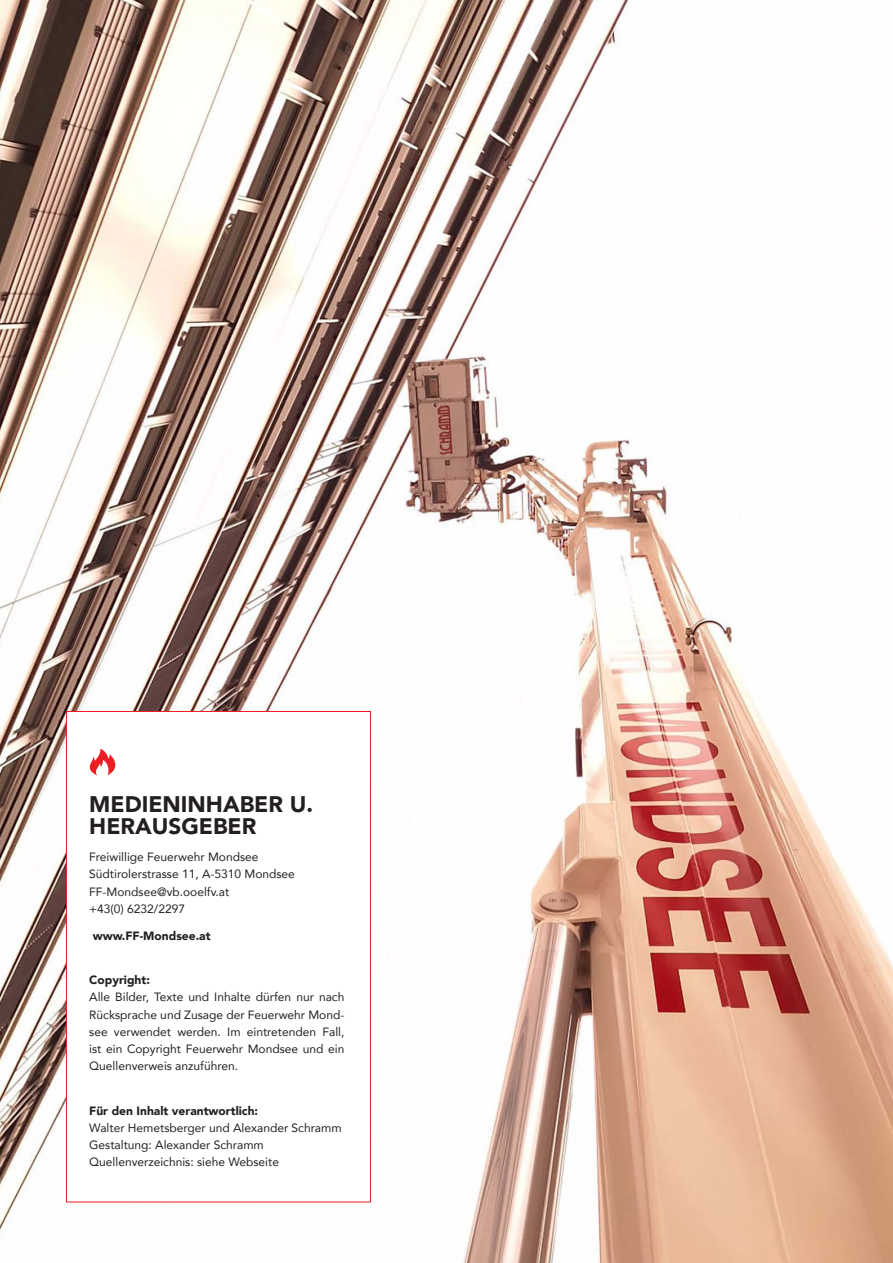
<style>
.page{position:relative;width:893px;height:1263px;background:#fff}
.page>*{position:absolute;margin:0;border:0;box-sizing:border-box;transform-origin:0 0}
.t1{font:900 22.5px/22.5px "Avenir";color:#231f20}
.t2{font:12px/17.2px "Avenir";color:#231f20}
.t3{font:900 12px "Avenir";color:#231f20}
</style>
<div class="page">
<img style="left:0;top:0;width:893px;height:1263px">
<div style="left:66px;top:711px;width:305px;height:491px;background:#fff;border:1px solid #ee1d23"></div>
<svg style="left:89px;top:749px;width:26px;height:26px"></svg>
<h1 class="t1" style="left:89px;top:792px;width:225px">MEDIENINHABER U.<br>HERAUSGEBER</h1>
<p class="t2" style="left:89px;top:848px;width:207px">Freiwillige Feuerwehr Mondsee<br>Südtirolerstrasse 11, A-5310 Mondsee<br>FF-Mondsee@vb.ooelfv.at<br>+43(0) 6232/2297</p>
<p class="t3" style="left:93px;top:925px;width:119px">www.FF-Mondsee.at</p>
<p class="t3" style="left:89px;top:970px;width:62px">Copyright:</p>
<p class="t2" style="left:89px;top:988px;width:257px;text-align:justify">Alle Bilder, Texte und Inhalte dürfen nur nach Rücksprache und Zusage der Feuerwehr Mond&shy;see verwendet werden. Im eintretenden Fall, ist ein Copyright Feuerwehr Mondsee und ein Quellenverweis anzuführen.</p>
<p class="t3" style="left:89px;top:1100px;width:170px">Für den Inhalt verantwortlich:</p>
<p class="t2" style="left:89px;top:1119px;width:254px">Walter Hemetsberger und Alexander Schramm<br>Gestaltung: Alexander Schramm<br>Quellenverzeichnis: siehe Webseite</p>
</div>
